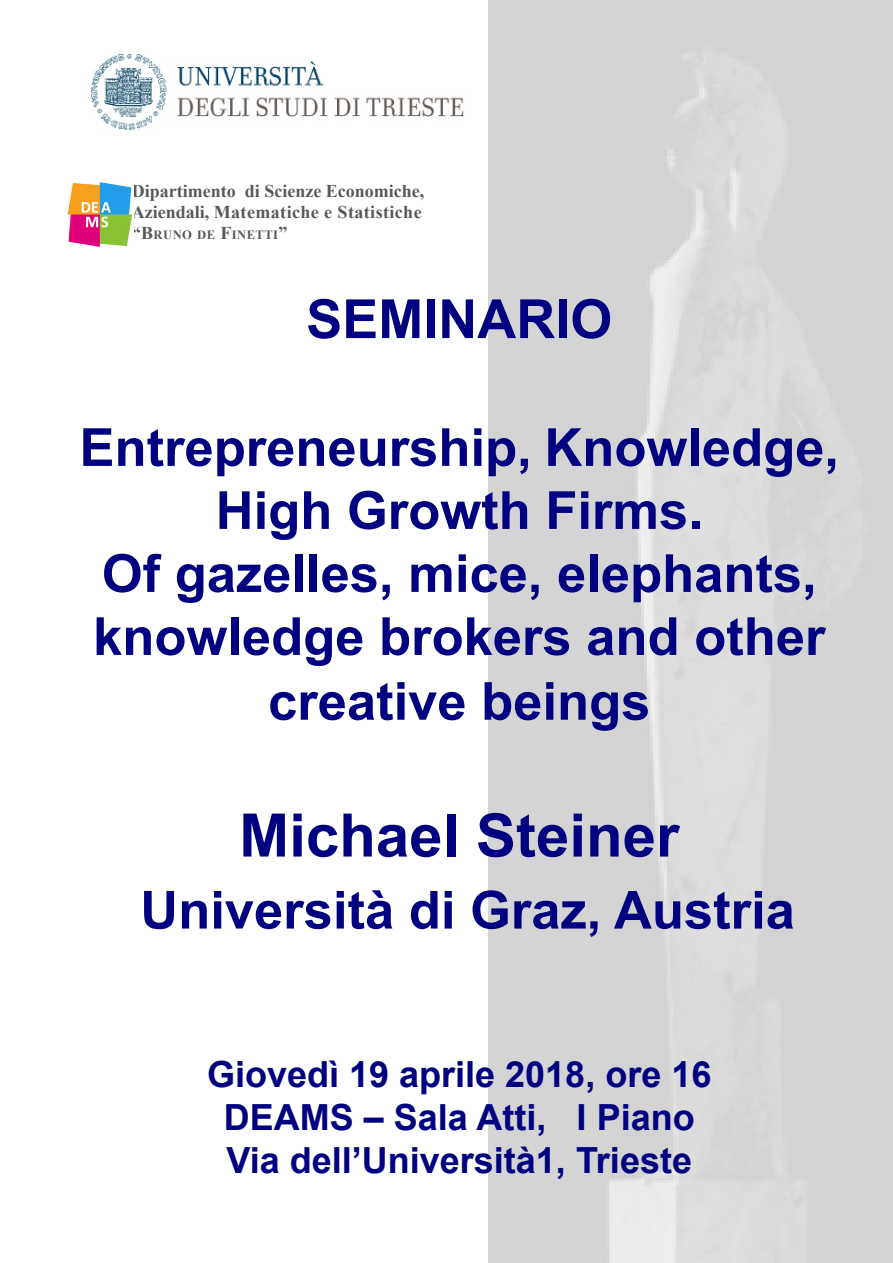
<style>
.page{position:relative;width:893px;height:1263px;background:#fff}
.page>*{position:absolute;margin:0;border:0;box-sizing:border-box;transform-origin:0 0}
.Normale{font:700 60px "Arial";color:#000080}
.Normale-2{font:700 54px "Arial";color:#000080}
.Normale-3{font:700 52.5px/63.9px "Arial";color:#000080;text-align:center}
.Normale-4{font:700 36px "Arial";color:#000080}
.t1{font:700 18px/21px "Times New Roman";color:#57585a}
.t2{font:700 12.6px "Times New Roman";letter-spacing:.035em;color:#57585a}
.s1{font-size:18px}
</style>
<div class="page">
<img style="left:67px;top:182px;width:66px;height:65px">
<img style="left:91px;top:54px;width:373px;height:75px">
<p class="t1" style="left:132px;top:180px;width:294px">Dipartimento di Scienze Economiche,<br>Aziendali, Matematiche e Statistiche</p>
<p class="t2" style="left:132px;top:226px;width:157px"><span class="s1">“</span><span class="s1">B</span>RUNO DE <span class="s1">F</span>INETTI<span class="s1">”</span></p>
<p class="Normale-2" style="left:306px;top:284px;width:308px">SEMINARIO</p>
<p class="Normale-3" style="left:80px;top:418px;width:761px;line-height:63px">Entrepreneurship, Knowledge,<br>High Growth Firms.</p>
<p class="Normale-3" style="left:93px;top:543px;width:734px">Of gazelles, mice, elephants, knowledge brokers and other creative beings</p>
<p class="Normale" style="left:239px;top:796px;width:442px">Michael Steiner</p>
<p class="Normale-3" style="left:140px;top:880px;width:656px">Università di Graz, Austria</p>
<p class="Normale-4" style="left:207px;top:1050px;width:506px">Giovedì 19 aprile 2018, ore 16</p>
<p class="Normale-4" style="left:224px;top:1094px;width:472px">DEAMS – Sala Atti, I Piano</p>
<p class="Normale-4" style="left:226px;top:1137px;width:467px">Via dell’Università1, Trieste</p>
</div>
